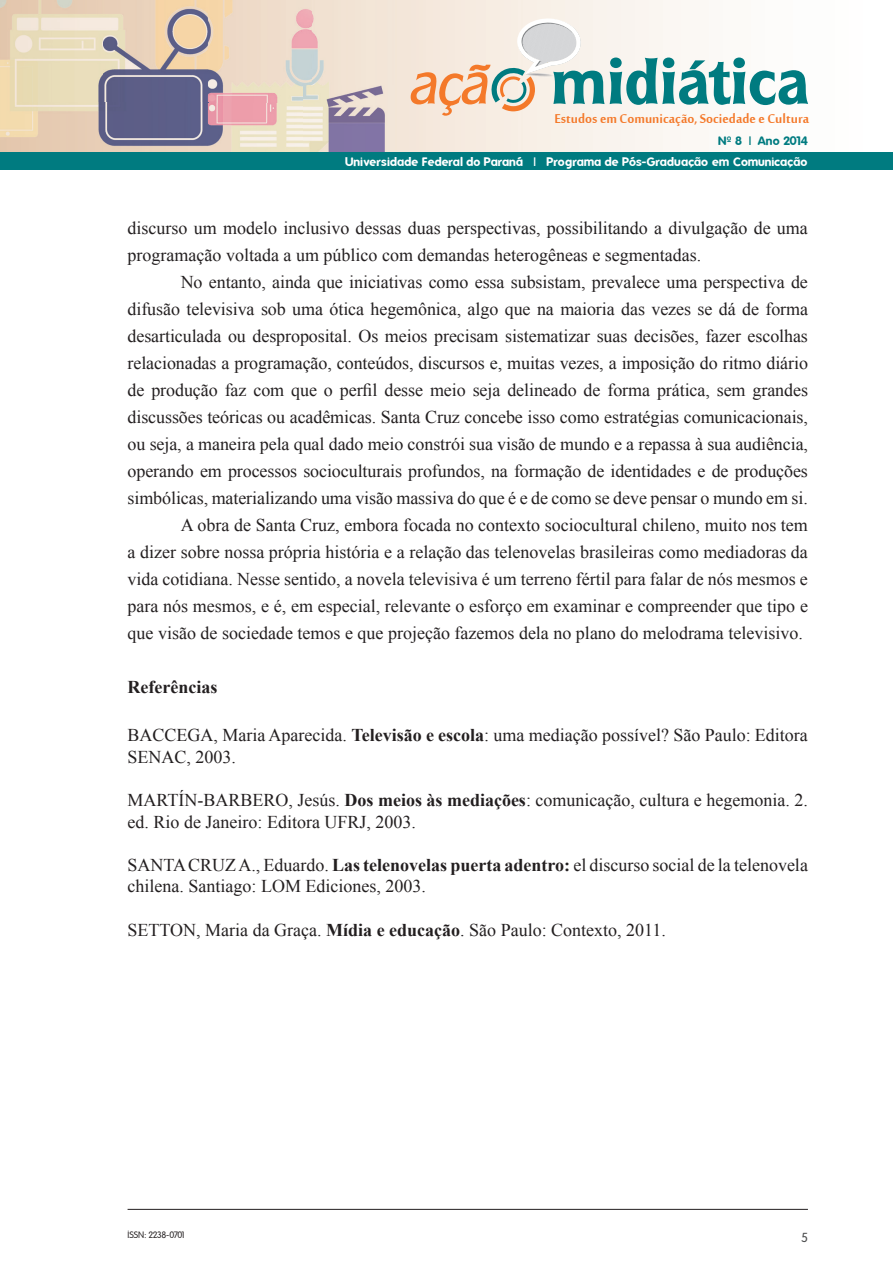
<style>
.page{position:relative;width:893px;height:1263px;background:#fff}
.page>*{position:absolute;margin:0;border:0;box-sizing:border-box;transform-origin:0 0}
.t1{font:19.5px "Mool Boran";color:#f4792a}
.t2{font:18px/27px "Times New Roman";color:#231f20}
.t3{font:700 18px "Times New Roman";color:#231f20}
.t4{font:12.75px "Folks";color:#4b4c4d}
.t5{font:700 12px "Folks";letter-spacing:.01em;color:#fff}
.t6{font:700 12px "Folks";color:#007b80}
.t7{font:9px "Folks";letter-spacing:-.065em;color:#231f20}
.s1{font-weight:700}
</style>
<div class="page">
<svg style="left:520px;top:0;width:373px;height:153px"></svg>
<img style="left:0;top:0;width:520px;height:153px">
<img style="left:304px;top:86px;width:107px;height:67px">
<svg style="left:410px;top:18px;width:398px;height:98px"></svg>
<div style="left:0;top:153px;width:893px;height:17px;background:#007b80"></div>
<hr style="left:128px;top:1209px;width:680px;height:1px;background:#231f20">
<p class="t1" style="left:554px;top:105px;width:256px">Estudos em Comunicação, Sociedade e Cultura</p>
<p class="t5" style="left:345px;top:155px;width:464px">Universidade Federal do Paraná | Programa de Pós-Graduação em Comunicação</p>
<p class="t6" style="left:718px;top:133px;width:91px">Nº 8 | Ano 2014</p>
<p class="t2" style="left:128px;top:214px;width:682px">discurso um modelo inclusivo dessas duas perspectivas, possibilitando a divulgação de uma programação voltada a um público com demandas heterogêneas e segmentadas.</p>
<p class="t2" style="left:128px;top:268px;width:682px;text-align:right">No entanto, ainda que iniciativas como essa subsistam, prevalece uma perspectiva de difusão televisiva sob uma ótica hegemônica, algo que na maioria das vezes se dá de forma desarticulada ou desproposital. Os meios precisam sistematizar suas decisões, fazer escolhas relacionadas a programação, conteúdos, discursos e, muitas vezes, a imposição do ritmo diário de produção faz com que o perfil desse meio seja delineado de forma prática, sem grandes discussões teóricas ou acadêmicas. Santa Cruz concebe isso como estratégias comunicacionais, ou seja, a maneira pela qual dado meio constrói sua visão de mundo e a repassa à sua audiência, operando em processos socioculturais profundos, na formação de identidades e de produções simbólicas, materializando uma visão massiva do que é e de como se deve pensar o mundo em si.<br>A obra de Santa Cruz, embora focada no contexto sociocultural chileno, muito nos tem<br>a dizer sobre nossa própria história e a relação das telenovelas brasileiras como mediadoras da vida cotidiana. Nesse sentido, a novela televisiva é um terreno fértil para falar de nós mesmos e para nós mesmos, e é, em especial, relevante o esforço em examinar e compreender que tipo e que visão de sociedade temos e que projeção fazemos dela no plano do melodrama televisivo.</p>
<p class="t3" style="left:128px;top:674px;width:91px">Referências</p>
<p class="t2" style="left:128px;top:724px;width:682px;line-height:21.6px">BACCEGA, Maria Aparecida. <span class="s1">Televisão e escola</span>: uma mediação possível? São Paulo: Editora<br>SENAC, 2003.</p>
<p class="t2" style="left:128px;top:789px;width:682px;line-height:21.6px">MARTÍN-BARBERO, Jesús. <span class="s1">Dos meios às mediações</span>: comunicação, cultura e hegemonia. 2. ed. Rio de Janeiro: Editora UFRJ, 2003.</p>
<p class="t2" style="left:128px;top:854px;width:682px;line-height:21.6px">SANTA CRUZ A., Eduardo. <span class="s1">Las telenovelas puerta adentro:</span> el discurso social de la telenovela chilena. Santiago: LOM Ediciones, 2003.</p>
<p class="t2" style="left:128px;top:916px;width:540px">SETTON, Maria da Graça. <span class="s1">Mídia e educação</span>. São Paulo: Contexto, 2011.</p>
<p class="t7" style="left:128px;top:1230px;width:60px">ISSN: 2238-0701</p>
<p class="t4" style="left:801px;top:1230px;width:8px">5</p>
</div>
